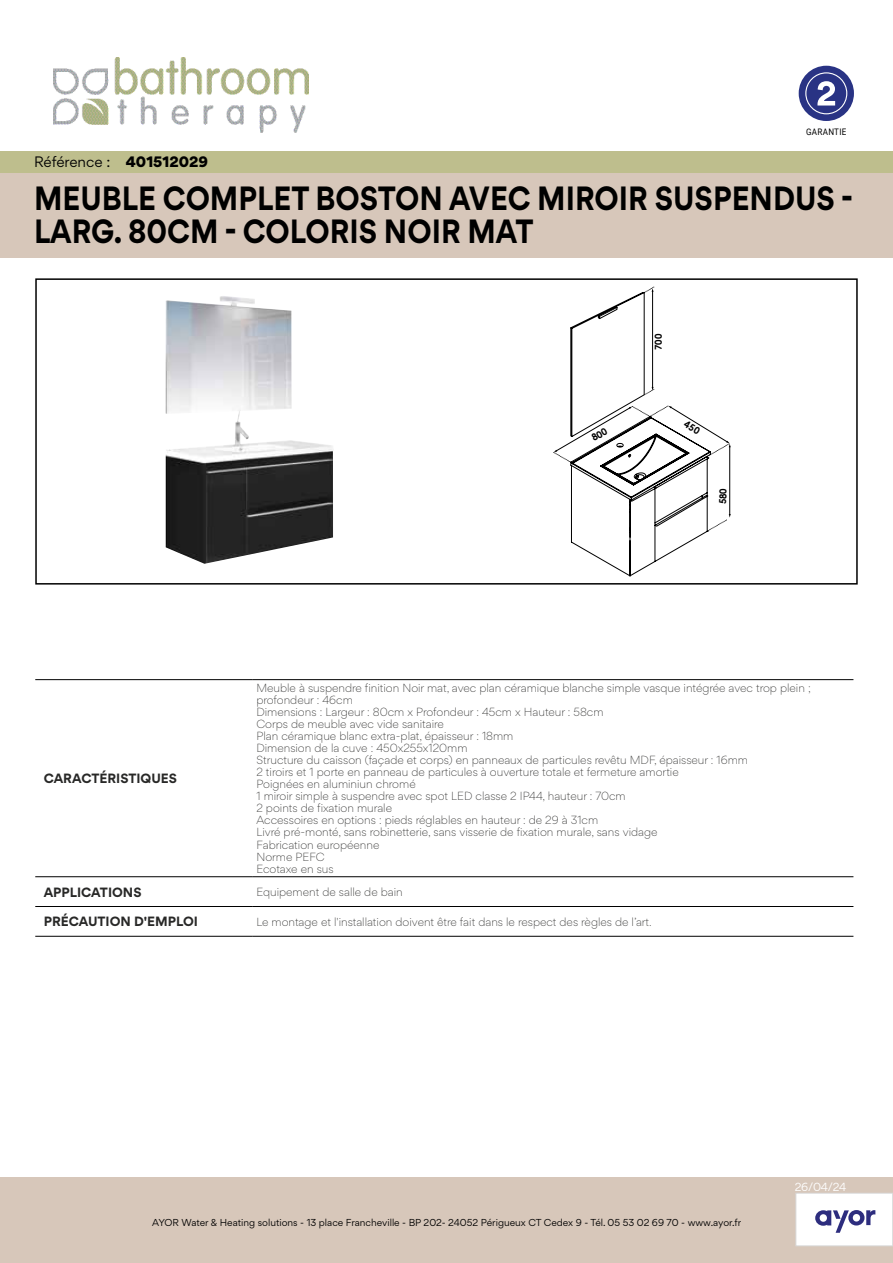
<style>
.page{position:relative;width:893px;height:1263px;background:#fff}
.page>*{position:absolute;margin:0;border:0;box-sizing:border-box;transform-origin:0 0}
.t1{font:700 30px/33px "Gordita";color:#000;scale:.9 1}
.t2{font:13.5px "Gordita";letter-spacing:-.005em;color:#000}
.t3{font:700 12px "Gordita";color:#282827}
.t4{font:300 10.5px/12px "Gordita";color:#282827}
.t5{font:10.5px "Gordita";color:#fff}
.t6{font:700 9.6px "Century Gothic";letter-spacing:-.005em;color:#000}
.t7{font:9px "Gordita";color:#000}
.t8{font:9px "Roboto";letter-spacing:.035em;color:#000;scale:.9 1}
.s1{font-weight:900}
</style>
<div class="page">
<div style="left:0;top:172px;width:893px;height:85px;background:#d7c7ba"></div>
<div style="left:0;top:1178px;width:893px;height:85px;background:#d7c7ba"></div>
<div style="left:796px;top:1193px;width:97px;height:53px;background:#fff"></div>
<div style="left:795px;top:1193px;width:98px;height:53px;border:1px solid #dadada"></div>
<img style="left:166px;top:296px;width:167px;height:268px">
<hr style="left:35px;top:679px;width:217px;height:1px;background:#000">
<hr style="left:252px;top:679px;width:601px;height:1px;background:#000">
<hr style="left:35px;top:876px;width:217px;height:1px;background:#000">
<hr style="left:252px;top:876px;width:601px;height:1px;background:#000">
<hr style="left:35px;top:906px;width:217px;height:1px;background:#000">
<hr style="left:252px;top:906px;width:601px;height:1px;background:#000">
<hr style="left:35px;top:936px;width:217px;height:1px;background:#000">
<hr style="left:252px;top:936px;width:601px;height:1px;background:#000">
<div style="left:799px;top:66px;width:55px;height:55px;background:#293384;border-radius:50%"></div>
<svg style="left:805px;top:72px;width:42px;height:42px"></svg>
<div style="left:35px;top:278px;width:823px;height:307px;border:2px solid #000"></div>
<svg style="left:815px;top:1210px;width:60px;height:23px"></svg>
<img style="left:53px;top:57px;width:256px;height:75px">
<div style="left:0;top:151px;width:893px;height:21px;background:#bebe8d"></div>
<svg style="left:553px;top:287px;width:178px;height:289px"></svg>
<p class="t2" style="left:34px;top:152px;width:176px">Référence : <span class="s1">401512029</span></p>
<p class="t8" style="left:806px;top:125px;width:46px">GARANTIE</p>
<h1 class="t1" style="left:34px;top:182px;width:912px">MEUBLE COMPLET BOSTON AVEC MIROIR SUSPENDUS -<br>LARG. 80CM - COLORIS NOIR MAT</h1>
<p class="t3" style="left:44px;top:769px;width:135px">CARACTÉRISTIQUES</p>
<p class="t6" style="left:651px;top:350px;width:18px;rotate:-90deg">700</p>
<p class="t6" style="left:716px;top:504px;width:18px;rotate:-90deg">580</p>
<p class="t4" style="left:256px;top:682px;width:556px">Meuble à suspendre finition Noir mat, avec plan céramique blanche simple vasque intégrée avec trop plein ; profondeur : 46cm<br>Dimensions : Largeur : 80cm x Profondeur : 45cm x Hauteur : 58cm<br>Corps de meuble avec vide sanitaire<br>Plan céramique blanc extra-plat, épaisseur : 18mm<br>Dimension de la cuve : 450x255x120mm<br>Structure du caisson (façade et corps) en panneaux de particules revêtu MDF, épaisseur : 16mm<br>2 tiroirs et 1 porte en panneau de particules à ouverture totale et fermeture amortie<br>Poignées en aluminiun chromé<br>1 miroir simple à suspendre avec spot LED classe 2 IP44, hauteur : 70cm<br>2 points de fixation murale<br>Accessoires en options : pieds réglables en hauteur : de 29 à 31cm<br>Livré pré-monté, sans robinetterie, sans visserie de fixation murale, sans vidage<br>Fabrication européenne<br>Norme PEFC<br>Ecotaxe en sus</p>
<p class="t3" style="left:44px;top:882px;width:99px">APPLICATIONS</p>
<p class="t4" style="left:256px;top:885px;width:148px">Equipement de salle de bain</p>
<p class="t3" style="left:44px;top:912px;width:156px">PRÉCAUTION D'EMPLOI</p>
<p class="t4" style="left:256px;top:915px;width:397px">Le montage et l'installation doivent être fait dans le respect des règles de l’art.</p>
<p class="t7" style="left:152px;top:1216px;width:590px">AYOR Water &amp; Heating solutions - 13 place Francheville - BP 202- 24052 Périgueux CT Cedex 9 - Tél. 05 53 02 69 70 - www.ayor.fr</p>
<p class="t5" style="left:795px;top:1179px;width:53px">26/04/24</p>
</div>
